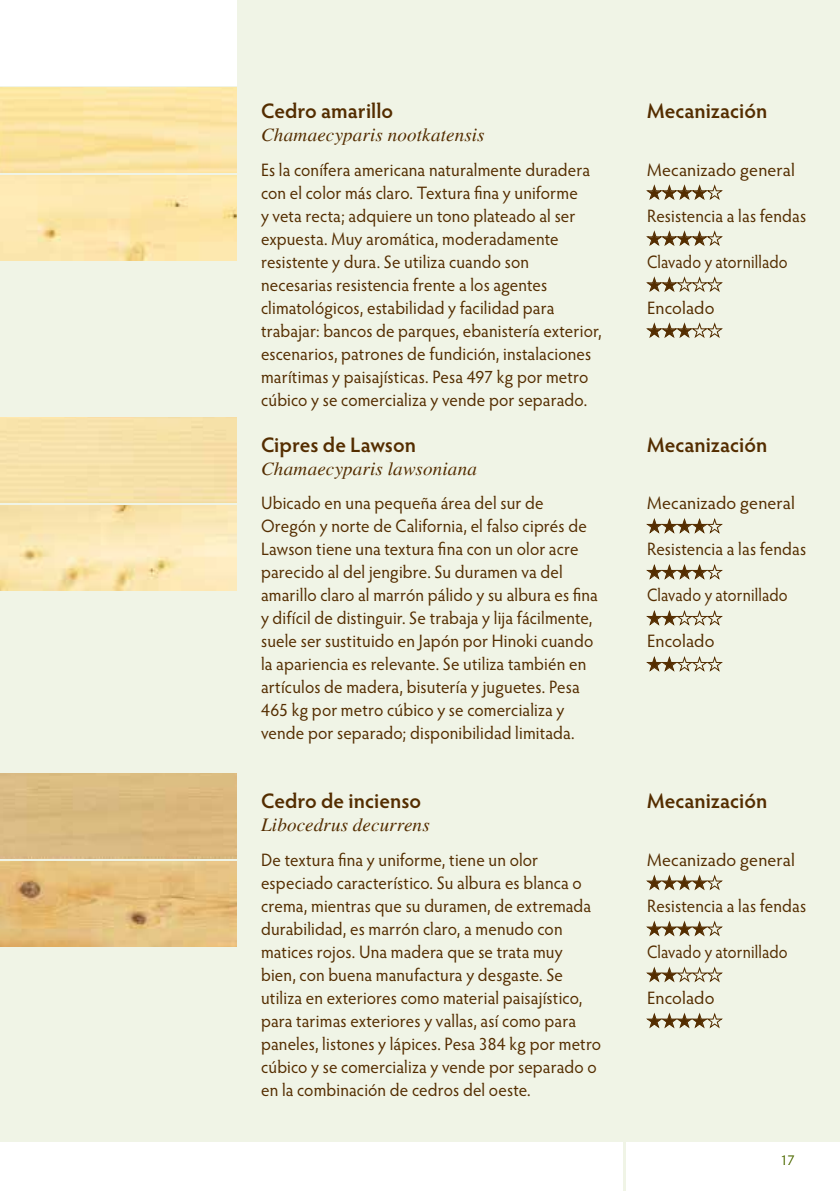
<style>
.page{position:relative;width:840px;height:1191px;background:#fff}
.page>*{position:absolute;margin:0;border:0;box-sizing:border-box;transform-origin:0 0}
.t1{font:600 21px "Hypatia Sans Pro";color:#542d00}
.t2{font:italic 19px "Times";letter-spacing:.01em;color:#542d00}
.t3{font:18px/23px "Hypatia Sans Pro";letter-spacing:.01em;color:#542d00;scale:.95 1}
.t4{font:18px "Hypatia Sans Pro";letter-spacing:.01em;color:#542d00}
.t5{font:18px "Hypatia Sans Pro";letter-spacing:.01em;color:#542d00;scale:.9 1}
.t6{font:18px "Zapf Dingbats ITC";color:#542d00}
.t7{font:300 14px "Hypatia Sans Pro";color:#5a7411}
</style>
<div class="page">
<div style="left:0;top:0;width:839px;height:1191px;background:#f0f4e6"></div>
<div style="left:0;top:1142px;width:622px;height:49px;background:#fff"></div>
<div style="left:625px;top:1142px;width:214px;height:49px;background:#fff"></div>
<img style="left:0;top:861px;width:237px;height:85px">
<img style="left:0;top:505px;width:237px;height:85px">
<img style="left:0;top:176px;width:237px;height:85px">
<div style="left:0;top:417px;width:237px;height:85px;background:#f7e1a9"></div>
<img style="left:0;top:88px;width:237px;height:85px">
<svg style="left:646px;top:184px;width:76px;height:16px"></svg>
<svg style="left:646px;top:230px;width:76px;height:16px"></svg>
<svg style="left:646px;top:322px;width:76px;height:16px"></svg>
<svg style="left:646px;top:518px;width:76px;height:16px"></svg>
<svg style="left:646px;top:564px;width:76px;height:16px"></svg>
<svg style="left:646px;top:874px;width:76px;height:16px"></svg>
<svg style="left:646px;top:920px;width:76px;height:16px"></svg>
<svg style="left:646px;top:1012px;width:76px;height:16px"></svg>
<div style="left:0;top:0;width:237px;height:85px;background:#fff"></div>
<svg style="left:646px;top:276px;width:76px;height:16px"></svg>
<svg style="left:646px;top:610px;width:76px;height:16px"></svg>
<svg style="left:646px;top:656px;width:76px;height:16px"></svg>
<svg style="left:646px;top:966px;width:76px;height:16px"></svg>
<p class="t1" style="left:261px;top:96px;width:134px">Cedro amarillo</p>
<p class="t2" style="left:261px;top:124px;width:225px">Chamaecyparis nootkatensis</p>
<p class="t3" style="left:261px;top:157px;width:360px">Es la conífera americana naturalmente duradera con el color más claro. Textura fina y uniforme<br>y veta recta; adquiere un tono plateado al ser expuesta. Muy aromática, moderadamente resistente y dura. Se utiliza cuando son necesarias resistencia frente a los agentes climatológicos, estabilidad y facilidad para trabajar: bancos de parques, ebanistería exterior, escenarios, patrones de fundición, instalaciones marítimas y paisajísticas. Pesa 497 kg por metro cúbico y se comercializa y vende por separado.</p>
<p class="t1" style="left:261px;top:430px;width:156px">Cipres de Lawson</p>
<p class="t2" style="left:261px;top:458px;width:217px">Chamaecyparis lawsoniana</p>
<p class="t3" style="left:261px;top:491px;width:356px">Ubicado en una pequeña área del sur de Oregón y norte de California, el falso ciprés de Lawson tiene una textura fina con un olor acre parecido al del jengibre. Su duramen va del amarillo claro al marrón pálido y su albura es fina y difícil de distinguir. Se trabaja y lija fácilmente, suele ser sustituido en Japón por Hinoki cuando la apariencia es relevante. Se utiliza también en artículos de madera, bisutería y juguetes. Pesa 465 kg por metro cúbico y se comercializa y vende por separado; disponibilidad limitada.</p>
<p class="t1" style="left:261px;top:786px;width:161px">Cedro de incienso</p>
<p class="t2" style="left:261px;top:814px;width:170px">Libocedrus decurrens</p>
<p class="t3" style="left:261px;top:847px;width:359px">De textura fina y uniforme, tiene un olor especiado característico. Su albura es blanca o crema, mientras que su duramen, de extremada durabilidad, es marrón claro, a menudo con matices rojos. Una madera que se trata muy bien, con buena manufactura y desgaste. Se utiliza en exteriores como material paisajístico, para tarimas exteriores y vallas, así como para paneles, listones y lápices. Pesa 384 kg por metro cúbico y se comercializa y vende por separado o en la combinación de cedros del oeste.</p>
<p class="t1" style="left:646px;top:96px;width:122px">Mecanización</p>
<p class="t4" style="left:646px;top:157px;width:149px">Mecanizado general</p>
<p class="t6" style="left:646px;top:184px;width:61px">★★★★</p>
<p class="t3" style="left:646px;top:203px;width:169px">Resistencia a las fendas</p>
<p class="t6" style="left:646px;top:230px;width:61px">★★★★</p>
<p class="t5" style="left:646px;top:249px;width:158px">Clavado y atornillado</p>
<p class="t4" style="left:646px;top:295px;width:69px">Encolado</p>
<p class="t6" style="left:646px;top:322px;width:46px">★★★</p>
<p class="t1" style="left:646px;top:430px;width:122px">Mecanización</p>
<p class="t4" style="left:646px;top:491px;width:149px">Mecanizado general</p>
<p class="t6" style="left:646px;top:517px;width:61px">★★★★</p>
<p class="t3" style="left:646px;top:537px;width:169px">Resistencia a las fendas</p>
<p class="t6" style="left:646px;top:563px;width:61px">★★★★</p>
<p class="t5" style="left:646px;top:583px;width:158px">Clavado y atornillado</p>
<p class="t4" style="left:646px;top:629px;width:69px">Encolado</p>
<p class="t1" style="left:646px;top:786px;width:122px">Mecanización</p>
<p class="t4" style="left:646px;top:847px;width:149px">Mecanizado general</p>
<p class="t6" style="left:646px;top:874px;width:61px">★★★★</p>
<p class="t3" style="left:646px;top:893px;width:169px">Resistencia a las fendas</p>
<p class="t6" style="left:646px;top:920px;width:61px">★★★★</p>
<p class="t5" style="left:646px;top:939px;width:158px">Clavado y atornillado</p>
<p class="t4" style="left:646px;top:985px;width:69px">Encolado</p>
<p class="t6" style="left:646px;top:1012px;width:61px">★★★★</p>
<p class="t7" style="left:780px;top:1151px;width:16px">17</p>
</div>
